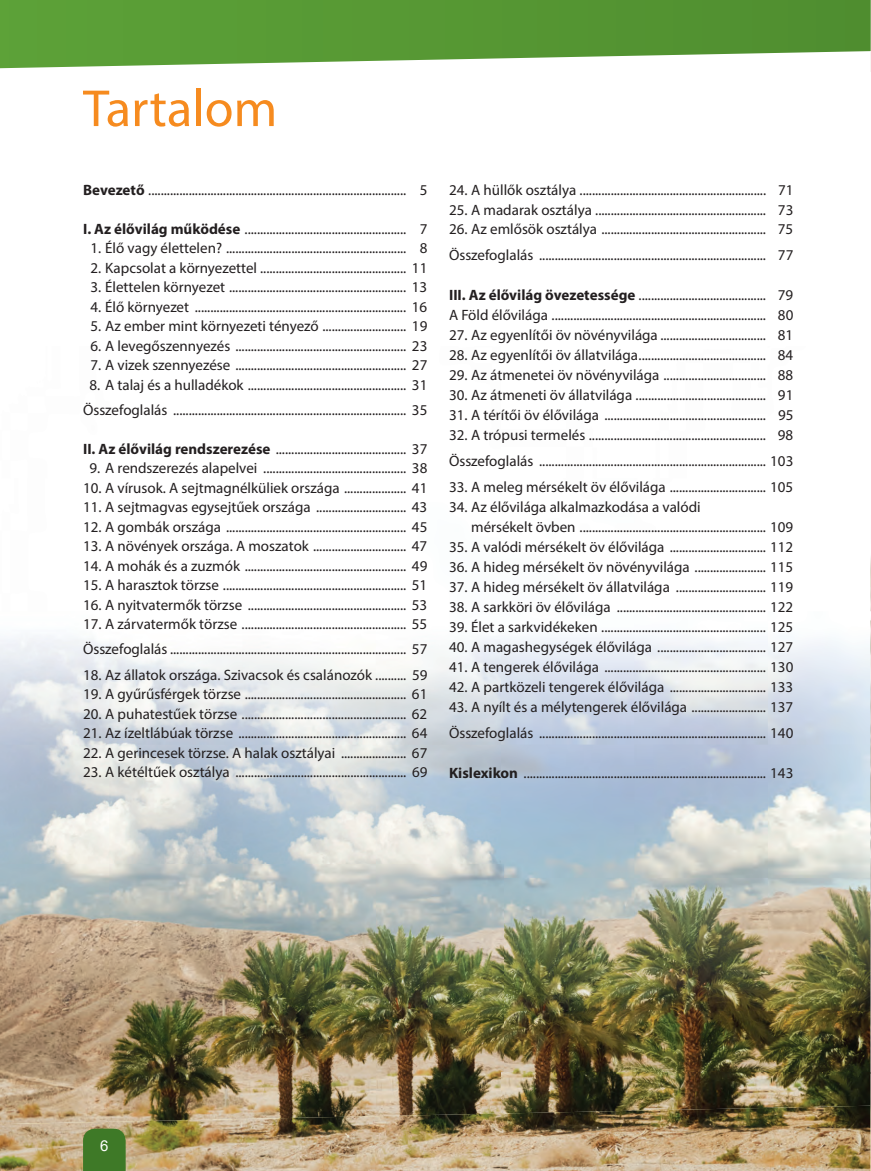
<style>
.page{position:relative;width:871px;height:1171px;background:#fff}
.page>*{position:absolute;margin:0;border:0;box-sizing:border-box;transform-origin:0 0}
.t1{font:52.5px "Myriad Pro";color:#f68b1f}
.t2{font:15px/26px "Myriad Pro";color:#231f20}
.t3{font:15px "Arial";color:#fff}
.s1{font-weight:700}
</style>
<div class="page">
<svg style="left:0;top:0;width:870px;height:69px;background:#6ca64e"></svg>
<img style="left:870px;top:557px;width:1px;height:54px">
<svg style="left:870px;top:44px;width:1px;height:28px"></svg>
<img style="left:0;top:635px;width:502px;height:470px">
<img style="left:502px;top:637px;width:368px;height:468px">
<img style="left:0;top:1105px;width:870px;height:66px">
<img style="left:870px;top:620px;width:1px;height:551px">
<svg style="left:83px;top:1128px;width:43px;height:43px;background:#457b2b"></svg>
<h1 class="t1" style="left:83px;top:88px;width:196px">Tartalom</h1>
<p class="t2" style="left:83px;top:178px;width:346px"><span class="s1">Bevezető</span> ................................................................................... 5</p>
<p class="t2" style="left:83px;top:217px;width:345px"><span class="s1">I. Az élővilág működése</span> .................................................... 7</p>
<p class="t2" style="left:90px;top:236px;width:338px">1. Élő vagy élettelen? .......................................................... 8</p>
<p class="t2" style="left:90px;top:256px;width:338px">2. Kapcsolat a környezettel ............................................... 11</p>
<p class="t2" style="left:90px;top:275px;width:338px">3. Élettelen környezet ......................................................... 13</p>
<p class="t2" style="left:90px;top:295px;width:338px">4. Élő környezet .................................................................... 16</p>
<p class="t2" style="left:90px;top:314px;width:338px">5. Az ember mint környezeti tényező ........................... 19</p>
<p class="t2" style="left:90px;top:334px;width:338px">6. A levegőszennyezés ....................................................... 23</p>
<p class="t2" style="left:90px;top:353px;width:338px">7. A vizek szennyezése ....................................................... 27</p>
<p class="t2" style="left:83px;top:373px;width:346px;line-height:25.2px;text-align:center">8. A talaj és a hulladékok ................................................... 31<br>Összefoglalás ........................................................................... 35</p>
<p class="t2" style="left:83px;top:437px;width:345px"><span class="s1">II. Az élővilág rendszerezése</span> .......................................... 37</p>
<p class="t2" style="left:89px;top:456px;width:339px">9. A rendszerezés alapelvei .............................................. 38</p>
<p class="t2" style="left:83px;top:476px;width:346px">10. A vírusok. A sejtmagnélküliek országa .................... 41</p>
<p class="t2" style="left:83px;top:495px;width:345px">11. A sejtmagvas egysejtűek országa ............................. 43</p>
<p class="t2" style="left:83px;top:515px;width:345px">12. A gombák országa .......................................................... 45</p>
<p class="t2" style="left:83px;top:534px;width:345px">13. A növények országa. A moszatok .............................. 47</p>
<p class="t2" style="left:83px;top:554px;width:345px">14. A mohák és a zuzmók .................................................... 49</p>
<p class="t2" style="left:83px;top:573px;width:345px">15. A harasztok törzse ........................................................... 51</p>
<p class="t2" style="left:83px;top:593px;width:345px">16. A nyitvatermők törzse ................................................... 53</p>
<p class="t2" style="left:83px;top:613px;width:346px;line-height:25.2px">17. A zárvatermők törzse ..................................................... 55<br>Összefoglalás ............................................................................ 57</p>
<p class="t2" style="left:83px;top:663px;width:346px">18. Az állatok országa. Szivacsok és csalánozók .......... 59</p>
<p class="t2" style="left:83px;top:682px;width:345px">19. A gyűrűsférgek törzse .................................................... 61</p>
<p class="t2" style="left:83px;top:702px;width:345px">20. A puhatestűek törzse ..................................................... 62</p>
<p class="t2" style="left:83px;top:721px;width:345px">21. Az ízeltlábúak törzse ...................................................... 64</p>
<p class="t2" style="left:83px;top:741px;width:345px">22. A gerincesek törzse. A halak osztályai ..................... 67</p>
<p class="t2" style="left:83px;top:760px;width:346px">23. A kétéltűek osztálya ....................................................... 69</p>
<p class="t2" style="left:449px;top:178px;width:346px">24. A hüllők osztálya ............................................................ 71</p>
<p class="t2" style="left:449px;top:198px;width:346px">25. A madarak osztálya ....................................................... 73</p>
<p class="t2" style="left:449px;top:218px;width:346px">26. Az emlősök osztálya ..................................................... 75<br>Összefoglalás ......................................................................... 77</p>
<p class="t2" style="left:449px;top:286px;width:346px;line-height:20px"><span class="s1">III. Az élővilág övezetessége</span> ......................................... 79<br>A Föld élővilága ..................................................................... 80</p>
<p class="t2" style="left:449px;top:323px;width:345px">27. Az egyenlítői öv növényvilága .................................. 81</p>
<p class="t2" style="left:449px;top:343px;width:345px">28. Az egyenlítői öv állatvilága ......................................... 84</p>
<p class="t2" style="left:449px;top:363px;width:345px">29. Az átmenetei öv növényvilága ................................. 88</p>
<p class="t2" style="left:449px;top:383px;width:346px">30. Az átmeneti öv állatvilága .......................................... 91</p>
<p class="t2" style="left:449px;top:403px;width:346px">31. A térítői öv élővilága .................................................... 95</p>
<p class="t2" style="left:449px;top:423px;width:346px">32. A trópusi termelés ......................................................... 98<br>Összefoglalás ......................................................................... 103</p>
<p class="t2" style="left:449px;top:475px;width:345px">33. A meleg mérsékelt öv élővilága ............................... 105</p>
<p class="t2" style="left:471px;top:498px;width:323px;line-height:20px;text-indent:-22px">34. Az élővilága alkalmazkodása a valódi<br>mérsékelt övben ............................................................ 109</p>
<p class="t2" style="left:449px;top:535px;width:345px">35. A valódi mérsékelt öv élővilága ............................... 112</p>
<p class="t2" style="left:449px;top:555px;width:345px">36. A hideg mérsékelt öv növényvilága ....................... 115</p>
<p class="t2" style="left:449px;top:575px;width:345px">37. A hideg mérsékelt öv állatvilága ............................. 119</p>
<p class="t2" style="left:449px;top:595px;width:345px">38. A sarkköri öv élővilága ................................................ 122</p>
<p class="t2" style="left:449px;top:615px;width:345px">39. Élet a sarkvidékeken ..................................................... 125</p>
<p class="t2" style="left:449px;top:635px;width:345px">40. A magashegységek élővilága ................................... 127</p>
<p class="t2" style="left:449px;top:655px;width:346px">41. A tengerek élővilága .................................................... 130</p>
<p class="t2" style="left:449px;top:675px;width:345px">42. A partközeli tengerek élővilága ............................... 133</p>
<p class="t2" style="left:449px;top:695px;width:346px">43. A nyílt és a mélytengerek élővilága ........................ 137<br>Összefoglalás ......................................................................... 140</p>
<p class="t2" style="left:449px;top:760px;width:346px"><span class="s1">Kislexikon</span> .............................................................................. 143</p>
<p class="t3" style="left:100px;top:1137px;width:10px">6</p>
</div>
